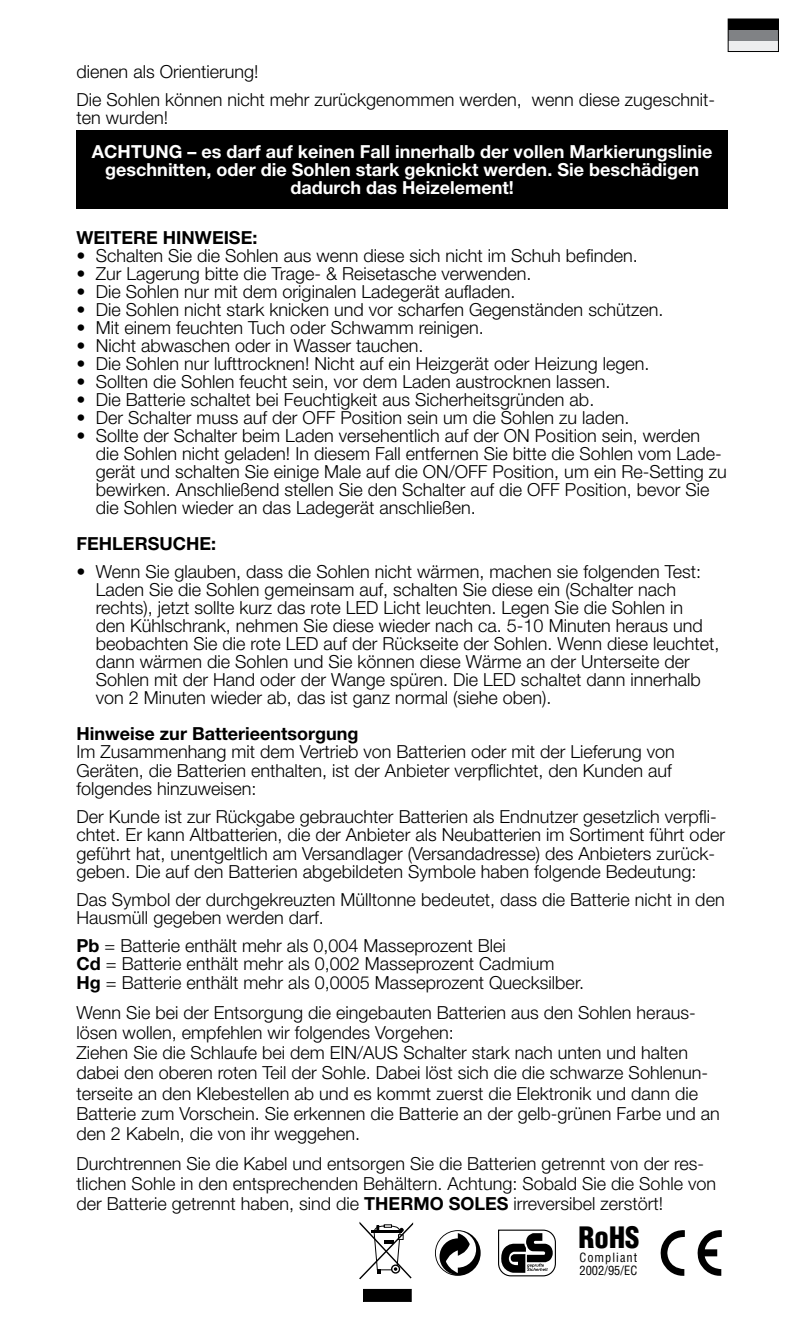
<style>
.page{position:relative;width:798px;height:1340px;background:#fff}
.page>*{position:absolute;margin:0;border:0;box-sizing:border-box;transform-origin:0 0}
.t1{font:900 condensed 28.8px "Helvetica";color:#000}
.t2{font:300 18px/18px "Helvetica Neue";color:#000}
.t3{font:700 18px/18px "Helvetica Neue";color:#fff;text-align:center}
.t4{font:700 18px "Helvetica Neue";color:#000}
.t5{font:condensed 12.38px/12.8px "Helvetica";letter-spacing:.08em;color:#000}
.s1{font-weight:700}
</style>
<div class="page">
<div style="left:728px;top:41px;width:50px;height:10px;background:#ededee"></div>
<div style="left:728px;top:19px;width:50px;height:11px;background:#000"></div>
<div style="left:728px;top:30px;width:50px;height:11px;background:#808285"></div>
<div style="left:727px;top:19px;width:51px;height:33px;border:1px solid #000"></div>
<div style="left:77px;top:130px;width:650px;height:78px;background:#000"></div>
<div style="left:435px;top:1230px;width:45px;height:45px;background:#000;border-radius:50%"></div>
<svg style="left:435px;top:1230px;width:41px;height:44px"></svg>
<svg style="left:359px;top:1221px;width:54px;height:58px"></svg>
<div style="left:363px;top:1289px;width:48px;height:12px;background:#000"></div>
<svg style="left:498px;top:1229px;width:58px;height:47px"></svg>
<svg style="left:660px;top:1230px;width:24px;height:46px"></svg>
<svg style="left:697px;top:1230px;width:24px;height:46px"></svg>
<p class="t2" style="left:77px;top:57px;width:639px;line-height:27.9px">dienen als Orientierung!<br>Die Sohlen können nicht mehr zurückgenommen werden, wenn diese zugeschnit-</p>
<p class="t2" style="left:77px;top:108px;width:93px">ten wurden!</p>
<p class="t3" style="left:92px;top:142px;width:621px">ACHTUNG – es darf auf keinen Fall innerhalb der vollen Markierungslinie geschnitten, oder die Sohlen stark geknickt werden. Sie beschädigen dadurch das Heizelement!</p>
<p class="t4" style="left:77px;top:226px;width:182px">WEITERE HINWEISE:</p>
<p class="t2" style="left:77px;top:246px;width:562px">• Schalten Sie die Sohlen aus wenn diese sich nicht im Schuh befinden.</p>
<p class="t2" style="left:77px;top:264px;width:456px">• Zur Lagerung bitte die Trage- &amp; Reisetasche verwenden.</p>
<p class="t2" style="left:77px;top:282px;width:440px">• Die Sohlen nur mit dem originalen Ladegerät aufladen.</p>
<p class="t2" style="left:77px;top:300px;width:588px">• Die Sohlen nicht stark knicken und vor scharfen Gegenständen schützen.</p>
<p class="t2" style="left:77px;top:318px;width:408px">• Mit einem feuchten Tuch oder Schwamm reinigen.</p>
<p class="t2" style="left:77px;top:336px;width:348px">• Nicht abwaschen oder in Wasser tauchen.</p>
<p class="t2" style="left:77px;top:354px;width:574px">• Die Sohlen nur lufttrocknen! Nicht auf ein Heizgerät oder Heizung legen.</p>
<p class="t2" style="left:77px;top:372px;width:535px">• Sollten die Sohlen feucht sein, vor dem Laden austrocknen lassen.</p>
<p class="t2" style="left:77px;top:390px;width:519px">• Die Batterie schaltet bei Feuchtigkeit aus Sicherheitsgründen ab.</p>
<p class="t2" style="left:77px;top:408px;width:554px">• Der Schalter muss auf der OFF Position sein um die Sohlen zu laden.</p>
<p class="t2" style="left:96px;top:426px;width:632px;text-indent:-19px">• Sollte der Schalter beim Laden versehentlich auf der ON Position sein, werden die Sohlen nicht geladen! In diesem Fall entfernen Sie bitte die Sohlen vom Lade&shy;gerät und schalten Sie einige Male auf die ON/OFF Position, um ein Re-Setting zu bewirken. Anschließend stellen Sie den Schalter auf die OFF Position, bevor Sie die Sohlen wieder an das Ladegerät anschließen.</p>
<p class="t4" style="left:77px;top:532px;width:141px">FEHLERSUCHE:</p>
<p class="t2" style="left:96px;top:562px;width:625px;text-indent:-19px">• Wenn Sie glauben, dass die Sohlen nicht wärmen, machen sie folgenden Test:<br>Laden Sie die Sohlen gemeinsam auf, schalten Sie diese ein (Schalter nach rechts), jetzt sollte kurz das rote LED Licht leuchten. Legen Sie die Sohlen in<br>den Kühlschrank, nehmen Sie diese wieder nach ca. 5-10 Minuten heraus und beobachten Sie die rote LED auf der Rückseite der Sohlen. Wenn diese leuchtet, dann wärmen die Sohlen und Sie können diese Wärme an der Unterseite der Sohlen mit der Hand oder der Wange spüren. Die LED schaltet dann innerhalb von 2 Minuten wieder ab, das ist ganz normal (siehe oben).</p>
<p class="t4" style="left:77px;top:722px;width:283px">Hinweise zur Batterieentsorgung</p>
<p class="t2" style="left:77px;top:742px;width:599px">Im Zusammenhang mit dem Vertrieb von Batterien oder mit der Lieferung von<br>Geräten, die Batterien enthalten, ist der Anbieter verpflichtet, den Kunden auf folgendes hinzuweisen:</p>
<p class="t2" style="left:77px;top:806px;width:649px">Der Kunde ist zur Rückgabe gebrauchter Batterien als Endnutzer gesetzlich verpfli&shy;chtet. Er kann Altbatterien, die der Anbieter als Neubatterien im Sortiment führt oder geführt hat, unentgeltlich am Versandlager (Versandadresse) des Anbieters zurück&shy;geben. Die auf den Batterien abgebildeten Symbole haben folgende Bedeutung:</p>
<p class="t2" style="left:77px;top:889px;width:649px">Das Symbol der durchgekreuzten Mülltonne bedeutet, dass die Batterie nicht in den<br>Hausmüll gegeben werden darf.</p>
<p class="t2" style="left:77px;top:936px;width:508px"><span class="s1">Pb</span> = Batterie enthält mehr als 0,004 Masseprozent Blei<br><span class="s1">Cd</span> = Batterie enthält mehr als 0,002 Masseprozent Cadmium<br><span class="s1">Hg</span> = Batterie enthält mehr als 0,0005 Masseprozent Quecksilber.</p>
<p class="t2" style="left:77px;top:1001px;width:644px;line-height:20.2px">Wenn Sie bei der Entsorgung die eingebauten Batterien aus den Sohlen heraus&shy;lösen wollen, empfehlen wir folgendes Vorgehen:<br>Ziehen Sie die Schlaufe bei dem EIN/AUS Schalter stark nach unten und halten dabei den oberen roten Teil der Sohle. Dabei löst sich die die schwarze Sohlenun&shy;terseite an den Klebestellen ab und es kommt zuerst die Elektronik und dann die Batterie zum Vorschein. Sie erkennen die Batterie an der gelb-grünen Farbe und an den 2 Kabeln, die von ihr weggehen.</p>
<p class="t2" style="left:77px;top:1152px;width:640px;line-height:20.2px">Durchtrennen Sie die Kabel und entsorgen Sie die Batterien getrennt von der res&shy;tlichen Sohle in den entsprechenden Behältern. Achtung: Sobald Sie die Sohle von der Batterie getrennt haben, sind die <span class="s1">THERMO SOLES</span> irreversibel zerstört!</p>
<h1 class="t1" style="left:578px;top:1219px;width:62px">RoHS</h1>
<p class="t5" style="left:579px;top:1250px;width:59px">Compliant<br>2002/95/EC</p>
</div>
